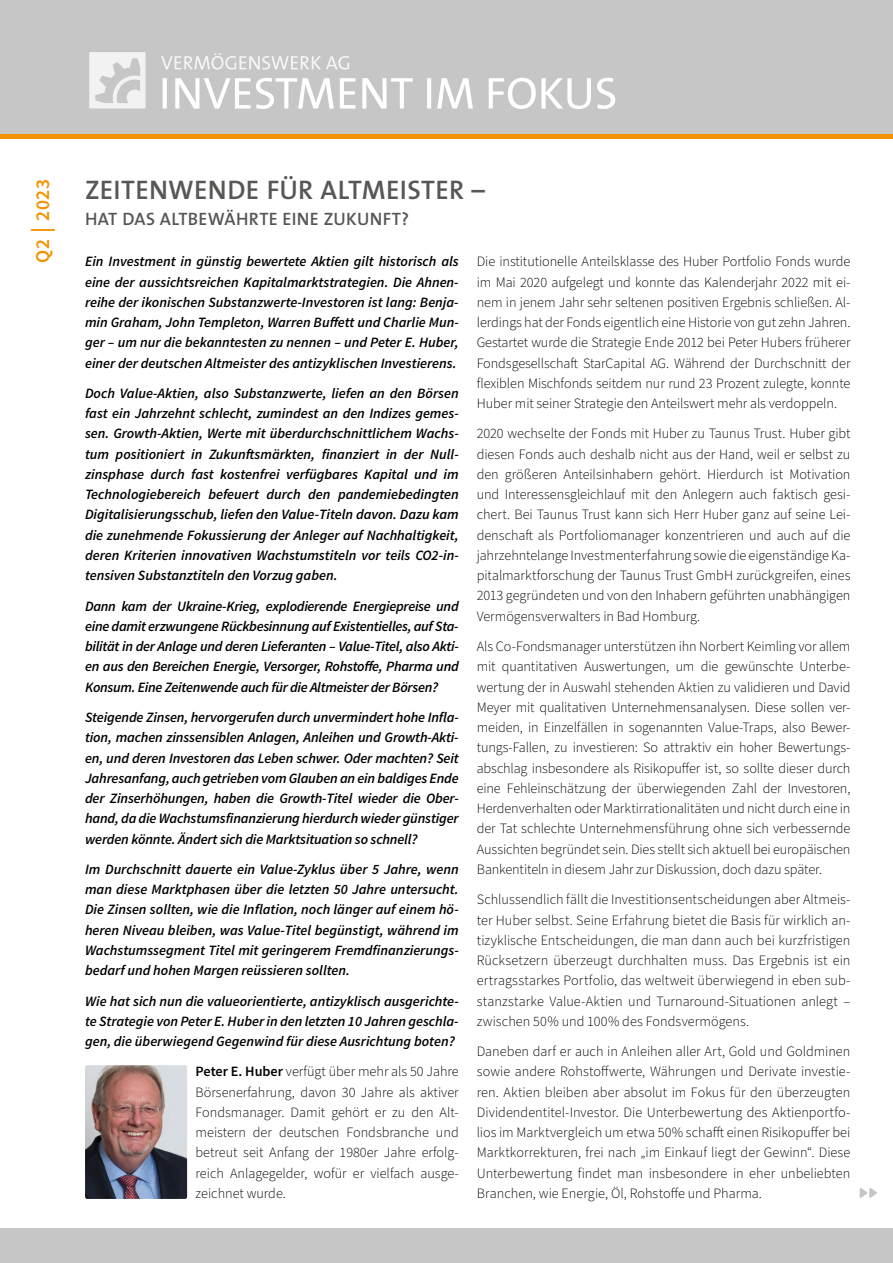
<style>
.page{position:relative;width:893px;height:1263px;background:#fff}
.page>*{position:absolute;margin:0;border:0;box-sizing:border-box;transform-origin:0 0}
.t1{font:600 27px "The Sans";letter-spacing:.01em;color:#575756}
.t2{font:600 19.5px "Source Sans Pro";letter-spacing:.015em;color:#f39200}
.t3{font:600 18px "The Sans";letter-spacing:.015em;color:#575756}
.t4{font:300 14.25px/20.2px "Source Sans Pro";color:#000;text-align:justify}
.t5{font:italic 600 14.25px/20.2px "Source Sans Pro";color:#000;text-align:justify}
.s1{font-size:24px}
.s2{font-weight:600}
</style>
<div class="page">
<div style="left:0;top:0;width:893px;height:134px;background:#c6c6c6"></div>
<hr style="left:0;top:134px;width:893px;height:4px;background:#f39200">
<div style="left:0;top:1229px;width:893px;height:34px;background:#c6c6c6"></div>
<div style="left:89px;top:52px;width:57px;height:56px;background:#f2f2f2"></div>
<svg style="left:95px;top:58px;width:45px;height:45px"></svg>
<svg style="left:163px;top:78px;width:452px;height:31px"></svg>
<svg style="left:161px;top:53px;width:188px;height:17px"></svg>
<svg style="left:860px;top:1188px;width:17px;height:10px"></svg>
<img style="left:85px;top:1065px;width:102px;height:134px">
<h2 class="t2" style="left:30px;top:263px;width:85px;rotate:-90deg">Q2 <span class="s1">|</span> 2023</h2>
<h1 class="t1" style="left:85px;top:168px;width:401px">ZEITENWENDE FÜR ALTMEISTER –</h1>
<p class="t3" style="left:85px;top:204px;width:325px">HAT DAS ALTBEWÄHRTE EINE ZUKUNFT?</p>
<p class="t5" style="left:85px;top:251px;width:375px">Ein Investment in günstig bewertete Aktien gilt historisch als eine der aussichtsreichen Kapitalmarktstrategien. Die Ahnen&shy;reihe der ikonischen Substanzwerte-Investoren ist lang: Benja&shy;min Graham, John Templeton, Warren Buffett und Charlie Mun&shy;ger – um nur die bekanntesten zu nennen – und Peter E. Huber, einer der deutschen Altmeister des antizyklischen Investierens.</p>
<p class="t5" style="left:85px;top:383px;width:375px">Doch Value-Aktien, also Substanzwerte, liefen an den Börsen fast ein Jahrzehnt schlecht, zumindest an den Indizes gemes&shy;sen. Growth-Aktien, Werte mit überdurchschnittlichem Wachs&shy;tum positioniert in Zukunftsmärkten, finanziert in der Null&shy;zinsphase durch fast kostenfrei verfügbares Kapital und im Technologiebereich befeuert durch den pandemiebedingten Digitalisierungsschub, liefen den Value-Titeln davon. Dazu kam die zunehmende Fokussierung der Anleger auf Nachhaltigkeit, deren Kriterien innovativen Wachstumstiteln vor teils CO2-in&shy;tensiven Substanztiteln den Vorzug gaben.</p>
<p class="t5" style="left:85px;top:595px;width:375px">Dann kam der Ukraine-Krieg, explodierende Energiepreise und eine damit erzwungene Rückbesinnung auf Existentielles, auf Sta&shy;bilität in der Anlage und deren Lieferanten – Value-Titel, also Akti&shy;en aus den Bereichen Energie, Versorger, Rohstoffe, Pharma und Konsum. Eine Zeitenwende auch für die Altmeister der Börsen?</p>
<p class="t5" style="left:85px;top:707px;width:375px">Steigende Zinsen, hervorgerufen durch unvermindert hohe Infla&shy;tion, machen zinssensiblen Anlagen, Anleihen und Growth-Akti&shy;en, und deren Investoren das Leben schwer. Oder machten? Seit Jahresanfang, auch getrieben vom Glauben an ein baldiges Ende der Zinserhöhungen, haben die Growth-Titel wieder die Ober&shy;hand, da die Wachstumsfinanzierung hierdurch wieder günstiger werden könnte. Ändert sich die Marktsituation so schnell?</p>
<p class="t5" style="left:85px;top:859px;width:375px">Im Durchschnitt dauerte ein Value-Zyklus über 5 Jahre, wenn man diese Marktphasen über die letzten 50 Jahre untersucht.<br>Die Zinsen sollten, wie die Inflation, noch länger auf einem hö&shy;heren Niveau bleiben, was Value-Titel begünstigt, während im Wachstumssegment Titel mit geringerem Fremdfinanzierungs&shy;bedarf und hohen Margen reüssieren sollten.</p>
<p class="t5" style="left:85px;top:990px;width:375px">Wie hat sich nun die valueorientierte, antizyklisch ausgerichte&shy;te Strategie von Peter E. Huber in den letzten 10 Jahren geschla&shy;gen, die überwiegend Gegenwind für diese Ausrichtung boten?</p>
<p class="t4" style="left:196px;top:1062px;width:265px"><span class="s2">Peter E. Huber</span> verfügt über mehr als 50 Jahre Börsenerfahrung, davon 30 Jahre als aktiver Fondsmanager. Damit gehört er zu den Alt&shy;meistern der deutschen Fondsbranche und betreut seit Anfang der 1980er Jahre erfolg&shy;reich Anlagegelder, wofür er vielfach ausge&shy;zeichnet wurde.</p>
<p class="t4" style="left:477px;top:252px;width:375px">Die institutionelle Anteilsklasse des Huber Portfolio Fonds wurde im Mai 2020 aufgelegt und konnte das Kalenderjahr 2022 mit ei&shy;nem in jenem Jahr sehr seltenen positiven Ergebnis schließen. Al&shy;lerdings hat der Fonds eigentlich eine Historie von gut zehn Jahren.<br>Gestartet wurde die Strategie Ende 2012 bei Peter Hubers früherer Fondsgesellschaft StarCapital AG. Während der Durchschnitt der flexiblen Mischfonds seitdem nur rund 23 Prozent zulegte, konnte Huber mit seiner Strategie den Anteilswert mehr als verdoppeln.</p>
<p class="t4" style="left:477px;top:424px;width:375px">2020 wechselte der Fonds mit Huber zu Taunus Trust. Huber gibt diesen Fonds auch deshalb nicht aus der Hand, weil er selbst zu den größeren Anteilsinhabern gehört. Hierdurch ist Motivation und Interessensgleichlauf mit den Anlegern auch faktisch gesi&shy;chert. Bei Taunus Trust kann sich Herr Huber ganz auf seine Lei&shy;denschaft als Portfoliomanager konzentrieren und auch auf die jahrzehntelange Investmenterfahrung sowie die eigenständige Ka&shy;pitalmarktforschung der Taunus Trust GmbH zurückgreifen, eines 2013 gegründeten und von den Inhabern geführten unabhängigen Vermögensverwalters in Bad Homburg.</p>
<p class="t4" style="left:477px;top:637px;width:375px">Als Co-Fondsmanager unterstützen ihn Norbert Keimling vor allem mit quantitativen Auswertungen, um die gewünschte Unterbe&shy;wertung der in Auswahl stehenden Aktien zu validieren und David Meyer mit qualitativen Unternehmensanalysen. Diese sollen ver&shy;meiden, in Einzelfällen in sogenannten Value-Traps, also Bewer&shy;tungs-Fallen, zu investieren: So attraktiv ein hoher Bewertungs&shy;abschlag insbesondere als Risikopuffer ist, so sollte dieser durch eine Fehleinschätzung der überwiegenden Zahl der Investoren, Herdenverhalten oder Marktirrationalitäten und nicht durch eine in der Tat schlechte Unternehmensführung ohne sich verbessernde Aussichten begründet sein. Dies stellt sich aktuell bei europäischen Bankentiteln in diesem Jahr zur Diskussion, doch dazu später.</p>
<p class="t4" style="left:477px;top:890px;width:375px">Schlussendlich fällt die Investitionsentscheidungen aber Altmeis&shy;ter Huber selbst. Seine Erfahrung bietet die Basis für wirklich an&shy;tizyklische Entscheidungen, die man dann auch bei kurzfristigen Rücksetzern überzeugt durchhalten muss. Das Ergebnis ist ein ertragsstarkes Portfolio, das weltweit überwiegend in eben sub&shy;stanzstarke Value-Aktien und Turnaround-Situationen anlegt – zwischen 50% und 100% des Fondsvermögens.</p>
<p class="t4" style="left:477px;top:1042px;width:375px">Daneben darf er auch in Anleihen aller Art, Gold und Goldminen sowie andere Rohstoffwerte, Währungen und Derivate investie&shy;ren. Aktien bleiben aber absolut im Fokus für den überzeugten Dividendentitel-Investor. Die Unterbewertung des Aktienportfo&shy;lios im Marktvergleich um etwa 50% schafft einen Risikopuffer bei Marktkorrekturen, frei nach „im Einkauf liegt der Gewinn“. Diese Unterbewertung findet man insbesondere in eher unbeliebten Branchen, wie Energie, Öl, Rohstoffe und Pharma.</p>
</div>
